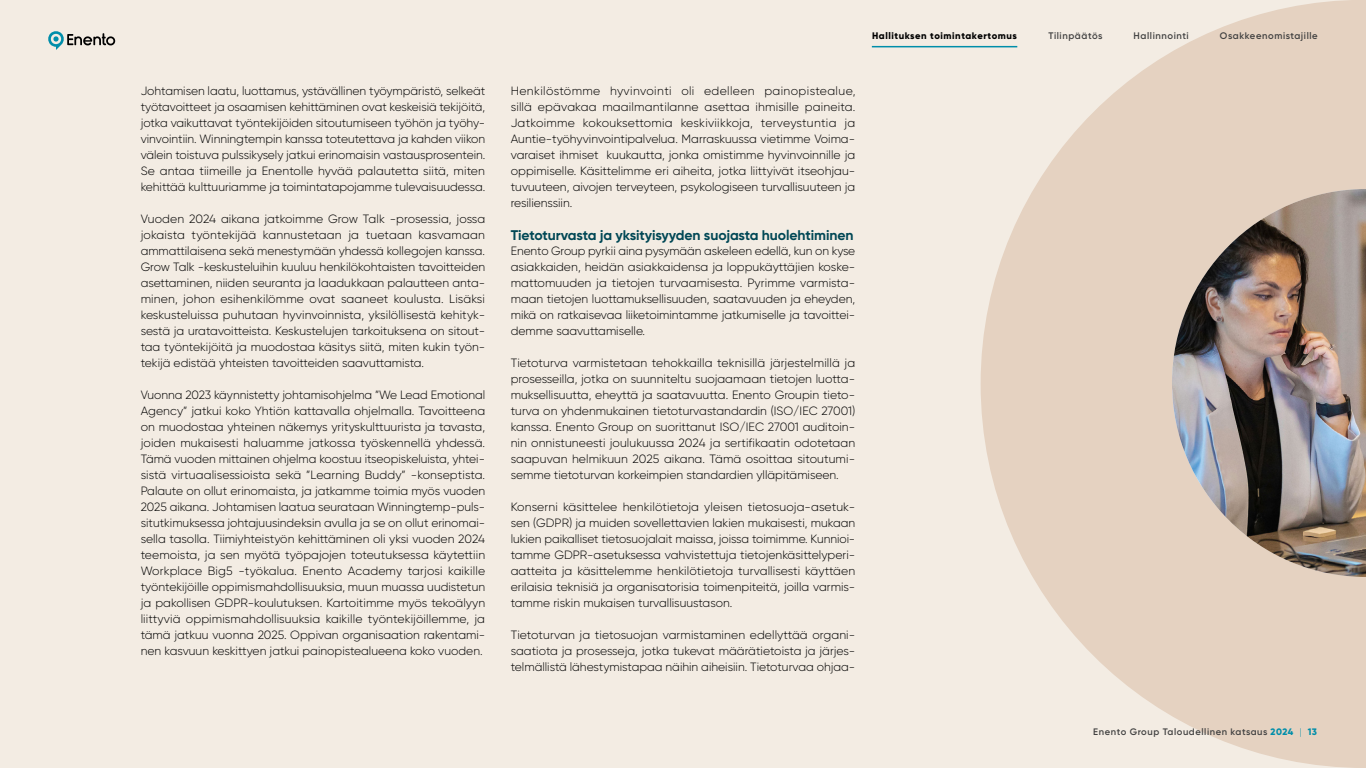
<style>
.page{position:relative;width:1366px;height:768px;background:#f3ece3}
.page>*{position:absolute;margin:0;border:0;box-sizing:border-box;transform-origin:0 0}
.H4_Ocean_1{font:700 14px "Gilroy";letter-spacing:-.005em;color:#004755}
.P_12pt{font:300 12px/16px "Gilroy";color:#000;text-align:justify}
.t1{font:600 9.5px "Gilroy";letter-spacing:.055em;color:#404040}
.t2{font:800 9.5px "Gilroy";letter-spacing:.06em;color:#000}
.t3{font:600 9.4px "Gilroy";letter-spacing:.06em;color:#404040}
.s1{font-weight:800;color:#008eaa}
.s2{font-weight:300;color:#008eaa}
</style>
<div class="page">
<svg style="left:981px;top:0;width:385px;height:768px;fill:#e5d2c1"></svg>
<img style="left:1172px;top:189px;width:194px;height:388px">
<hr style="left:872px;top:46px;width:145px;height:1px;background:#008eaa">
<svg style="left:48px;top:31px;width:67px;height:19px"></svg>
<p class="P_12pt" style="left:141px;top:83px;width:346px">Johtamisen laatu, luottamus, ystävällinen työympäristö, selkeät työtavoitteet ja osaamisen kehittäminen ovat keskeisiä tekijöitä, jotka vaikuttavat työntekijöiden sitoutumiseen työhön ja työhy&shy;vinvointiin. Winningtempin kanssa toteutettava ja kahden viikon välein toistuva pulssikysely jatkui erinomaisin vastausprosentein.<br>Se antaa tiimeille ja Enentolle hyvää palautetta siitä, miten kehittää kulttuuriamme ja toimintatapojamme tulevaisuudessa.</p>
<p class="P_12pt" style="left:141px;top:211px;width:346px">Vuoden 2024 aikana jatkoimme Grow Talk -prosessia, jossa jokaista työntekijää kannustetaan ja tuetaan kasvamaan ammattilaisena sekä menestymään yhdessä kollegojen kanssa.<br>Grow Talk -keskusteluihin kuuluu henkilökohtaisten tavoitteiden asettaminen, niiden seuranta ja laadukkaan palautteen anta&shy;minen, johon esihenkilömme ovat saaneet koulusta. Lisäksi keskusteluissa puhutaan hyvinvoinnista, yksilöllisestä kehityk&shy;sestä ja uratavoitteista. Keskustelujen tarkoituksena on sitout&shy;taa työntekijöitä ja muodostaa käsitys siitä, miten kukin työn&shy;tekijä edistää yhteisten tavoitteiden saavuttamista.</p>
<p class="P_12pt" style="left:141px;top:387px;width:346px">Vuonna 2023 käynnistetty johtamisohjelma ”We Lead Emotional Agency” jatkui koko Yhtiön kattavalla ohjelmalla. Tavoitteena on muodostaa yhteinen näkemys yrityskulttuurista ja tavasta, joiden mukaisesti haluamme jatkossa työskennellä yhdessä.<br>Tämä vuoden mittainen ohjelma koostuu itseopiskeluista, yhtei&shy;sistä virtuaalisessioista sekä ”Learning Buddy” -konseptista.<br>Palaute on ollut erinomaista, ja jatkamme toimia myös vuoden 2025 aikana. Johtamisen laatua seurataan Winningtemp-puls&shy;situtkimuksessa johtajuusindeksin avulla ja se on ollut erinomai&shy;sella tasolla. Tiimiyhteistyön kehittäminen oli yksi vuoden 2024 teemoista, ja sen myötä työpajojen toteutuksessa käytettiin Workplace Big5 -työkalua. Enento Academy tarjosi kaikille työntekijöille oppimismahdollisuuksia, muun muassa uudistetun ja pakollisen GDPR-koulutuksen. Kartoitimme myös tekoälyyn liittyviä oppimismahdollisuuksia kaikille työntekijöillemme, ja tämä jatkuu vuonna 2025. Oppivan organisaation rakentami&shy;nen kasvuun keskittyen jatkui painopistealueena koko vuoden.</p>
<p class="t2" style="left:872px;top:30px;width:146px">Hallituksen toimintakertomus</p>
<p class="t1" style="left:1048px;top:30px;width:56px">Tilinpäätös</p>
<p class="t1" style="left:1134px;top:30px;width:57px">Hallinnointi</p>
<p class="t1" style="left:1220px;top:30px;width:99px">Osakkeenomistajille</p>
<p class="P_12pt" style="left:511px;top:83px;width:346px">Henkilöstömme hyvinvointi oli edelleen painopistealue, sillä epävakaa maailmantilanne asettaa ihmisille paineita.<br>Jatkoimme kokouksettomia keskiviikkoja, terveystuntia ja Auntie-työhyvinvointipalvelua. Marraskuussa vietimme Voima&shy;varaiset ihmiset kuukautta, jonka omistimme hyvinvoinnille ja oppimiselle. Käsittelimme eri aiheita, jotka liittyivät itseohjau&shy;tuvuuteen, aivojen terveyteen, psykologiseen turvallisuuteen ja resilienssiin.</p>
<p class="H4_Ocean_1" style="left:511px;top:227px;width:344px">Tietoturvasta ja yksityisyyden suojasta huolehtiminen</p>
<p class="P_12pt" style="left:511px;top:243px;width:346px">Enento Group pyrkii aina pysymään askeleen edellä, kun on kyse asiakkaiden, heidän asiakkaidensa ja loppukäyttäjien koske&shy;mattomuuden ja tietojen turvaamisesta. Pyrimme varmista&shy;maan tietojen luottamuksellisuuden, saatavuuden ja eheyden, mikä on ratkaisevaa liiketoimintamme jatkumiselle ja tavoittei&shy;demme saavuttamiselle.</p>
<p class="P_12pt" style="left:511px;top:355px;width:346px">Tietoturva varmistetaan tehokkailla teknisillä järjestelmillä ja prosesseilla, jotka on suunniteltu suojaamaan tietojen luotta&shy;muksellisuutta, eheyttä ja saatavuutta. Enento Groupin tieto&shy;turva on yhdenmukainen tietoturvastandardin (ISO/IEC 27001) kanssa. Enento Group on suorittanut ISO/IEC 27001 auditoin&shy;nin onnistuneesti joulukuussa 2024 ja sertifikaatin odotetaan saapuvan helmikuun 2025 aikana. Tämä osoittaa sitoutumi&shy;semme tietoturvan korkeimpien standardien ylläpitämiseen.</p>
<p class="P_12pt" style="left:511px;top:499px;width:346px">Konserni käsittelee henkilötietoja yleisen tietosuoja-asetuk&shy;sen (GDPR) ja muiden sovellettavien lakien mukaisesti, mukaan lukien paikalliset tietosuojalait maissa, joissa toimimme. Kunnioi&shy;tamme GDPR-asetuksessa vahvistettuja tietojenkäsittelyperi&shy;aatteita ja käsittelemme henkilötietoja turvallisesti käyttäen erilaisia teknisiä ja organisatorisia toimenpiteitä, joilla varmis&shy;tamme riskin mukaisen turvallisuustason.</p>
<p class="P_12pt" style="left:511px;top:627px;width:346px">Tietoturvan ja tietosuojan varmistaminen edellyttää organi&shy;saatiota ja prosesseja, jotka tukevat määrätietoista ja järjes&shy;telmällistä lähestymistapaa näihin aiheisiin. Tietoturvaa ohjaa-</p>
<p class="t3" style="left:1093px;top:726px;width:225px">Enento Group Taloudellinen katsaus <span class="s1">2024</span> <span class="s2">|</span> <span class="s1">13</span></p>
</div>
